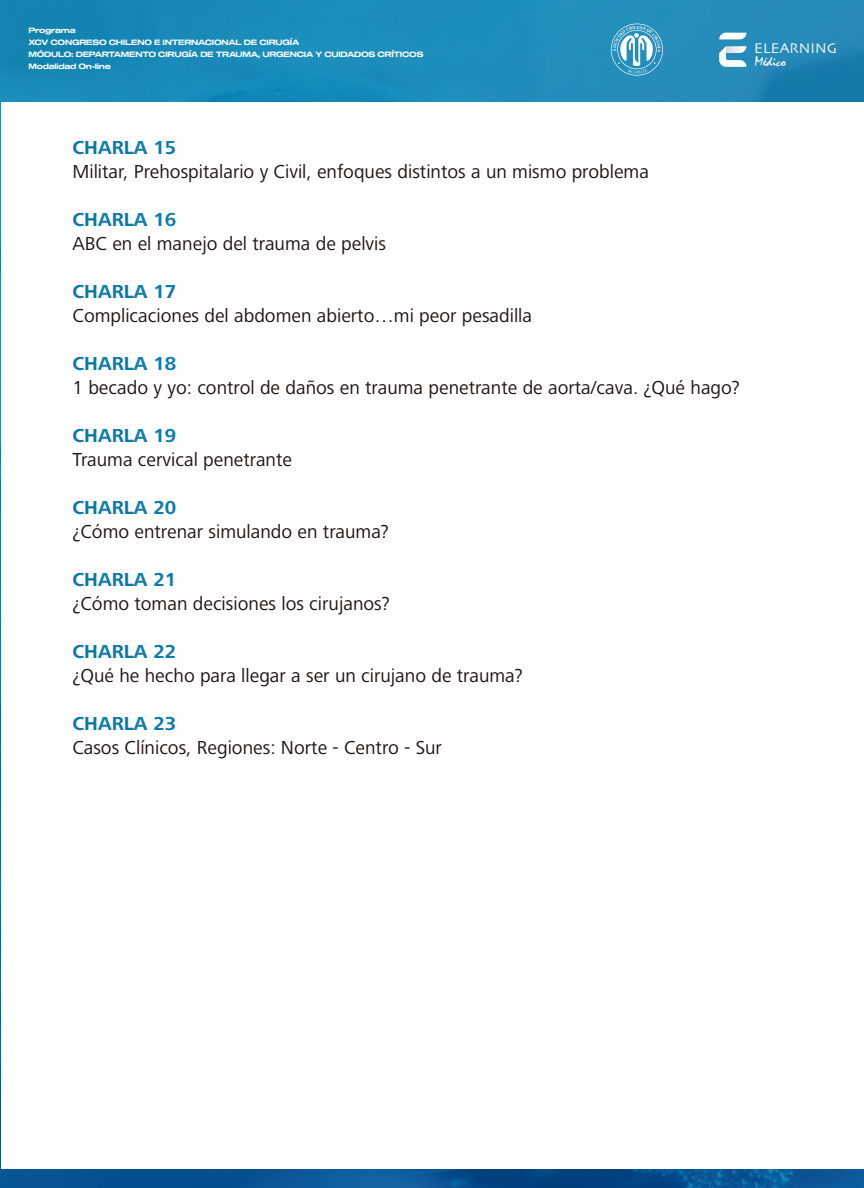
<style>
.page{position:relative;width:864px;height:1188px;background:#fff}
.page>*{position:absolute;margin:0;border:0;box-sizing:border-box;transform-origin:0 0}
.t1{font:19.5px "Frutiger Next LT";color:#1f1410}
.t2{font:700 19.5px "Frutiger Next LT";color:#0a7bac}
.t3{font:14.7px "Skia";color:#fff}
.t4{font:14.1px "Mistral";color:#fff}
.t5{font:7.5px/12px "Sequel 100 Black 65";letter-spacing:-.04em;color:#fff}
</style>
<div class="page">
<img style="left:0;top:0;width:864px;height:1188px">
<div style="left:1px;top:102px;width:863px;height:1066px;background:#fff"></div>
<svg style="left:719px;top:33px;width:27px;height:6px"></svg>
<svg style="left:719px;top:46px;width:27px;height:21px"></svg>
<svg style="left:611px;top:24px;width:52px;height:52px"></svg>
<p class="t5" style="left:29px;top:25px;width:397px">Programa<br>XCV CONGRESO CHILENO E INTERNACIONAL DE CIRUGÍA<br>MÓDULO: DEPARTAMENTO CIRUGÍA DE TRAUMA, URGENCIA Y CUIDADOS CRÍTICOS Modalidad On-line</p>
<p class="t3" style="left:754px;top:39px;width:84px">ELEARNING</p>
<p class="t4" style="left:755px;top:54px;width:32px">Médico</p>
<p class="t2" style="left:73px;top:136px;width:105px">CHARLA 15</p>
<p class="t1" style="left:73px;top:160px;width:578px">Militar, Prehospitalario y Civil, enfoques distintos a un mismo problema</p>
<p class="t2" style="left:73px;top:208px;width:105px">CHARLA 16</p>
<p class="t1" style="left:73px;top:232px;width:315px">ABC en el manejo del trauma de pelvis</p>
<p class="t2" style="left:73px;top:280px;width:105px">CHARLA 17</p>
<p class="t1" style="left:73px;top:304px;width:461px">Complicaciones del abdomen abierto…mi peor pesadilla</p>
<p class="t2" style="left:73px;top:352px;width:105px">CHARLA 18</p>
<p class="t1" style="left:73px;top:376px;width:669px">1 becado y yo: control de daños en trauma penetrante de aorta/cava. ¿Qué hago?</p>
<p class="t2" style="left:73px;top:424px;width:105px">CHARLA 19</p>
<p class="t1" style="left:73px;top:448px;width:221px">Trauma cervical penetrante</p>
<p class="t2" style="left:73px;top:496px;width:105px">CHARLA 20</p>
<p class="t1" style="left:73px;top:520px;width:318px">¿Cómo entrenar simulando en trauma?</p>
<p class="t2" style="left:73px;top:568px;width:105px">CHARLA 21</p>
<p class="t1" style="left:73px;top:592px;width:319px">¿Cómo toman decisiones los cirujanos?</p>
<p class="t2" style="left:73px;top:640px;width:105px">CHARLA 22</p>
<p class="t1" style="left:73px;top:664px;width:452px">¿Qué he hecho para llegar a ser un cirujano de trauma?</p>
<p class="t2" style="left:73px;top:712px;width:105px">CHARLA 23</p>
<p class="t1" style="left:73px;top:736px;width:371px">Casos Clínicos, Regiones: Norte - Centro - Sur</p>
</div>
